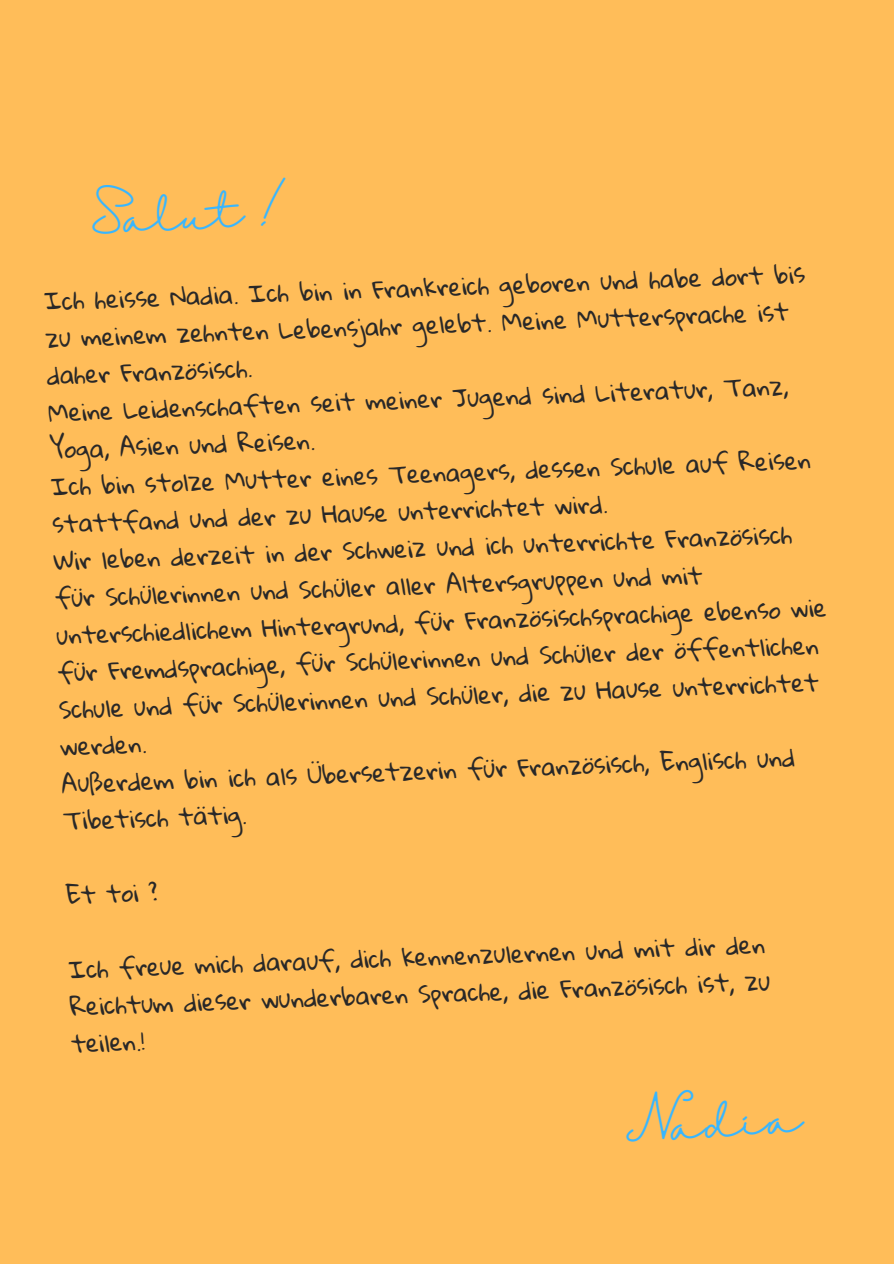
<style>
.page{position:relative;width:894px;height:1264px;background:#fff}
.page>*{position:absolute;margin:0;border:0;box-sizing:border-box;transform-origin:0 0}
.t1{font:41.7px "Halimun";color:#38b6ff}
.t2{font:40.5px "Halimun";color:#38b6ff}
.t3{font:23.55px/37.2px "Gloria Hallelujah";color:#292828}
</style>
<div class="page">
<div style="left:0;top:0;width:893px;height:1263px;background:#ffbd59"></div>
<p class="t2" style="left:89px;top:197px;width:200px;rotate:-3deg">Salut !</p>
<h1 class="t3" style="left:44px;top:283px;width:762px;rotate:-2deg">Ich heisse Nadia. Ich bin in Frankreich geboren und habe dort bis zu meinem zehnten Lebensjahr gelebt. Meine Muttersprache ist daher Französisch.</h1>
<p class="t3" style="left:48px;top:394px;width:741px;rotate:-2deg">Meine Leidenschaften seit meiner Jugend sind Literatur, Tanz,<br>Yoga, Asien und Reisen.</p>
<p class="t3" style="left:51px;top:469px;width:761px;rotate:-2deg">Ich bin stolze Mutter eines Teenagers, dessen Schule auf Reisen stattfand und der zu Hause unterrichtet wird.</p>
<p class="t3" style="left:53px;top:543px;width:772px;rotate:-2deg">Wir leben derzeit in der Schweiz und ich unterrichte Französisch für Schülerinnen und Schüler aller Altersgruppen und mit unterschiedlichem Hintergrund, für Französischsprachige ebenso wie für Fremdsprachige, für Schülerinnen und Schüler der öffentlichen Schule und für Schülerinnen und Schüler, die zu Hause unterrichtet werden.</p>
<p class="t3" style="left:61px;top:765px;width:734px;rotate:-2deg">Außerdem bin ich als Übersetzerin für Französisch, Englisch und<br>Tibetisch tätig.</p>
<p class="t3" style="left:65px;top:877px;width:93px;rotate:-2deg">Et toi ?</p>
<p class="t3" style="left:68px;top:951px;width:702px;rotate:-2deg">Ich freue mich darauf, dich kennenzulernen und mit dir den<br>Reichtum dieser wunderbaren Sprache, die Französisch ist, zu teilen.!</p>
<h1 class="t1" style="left:622px;top:1104px;width:181px;rotate:-4deg">Nadia</h1>
</div>
